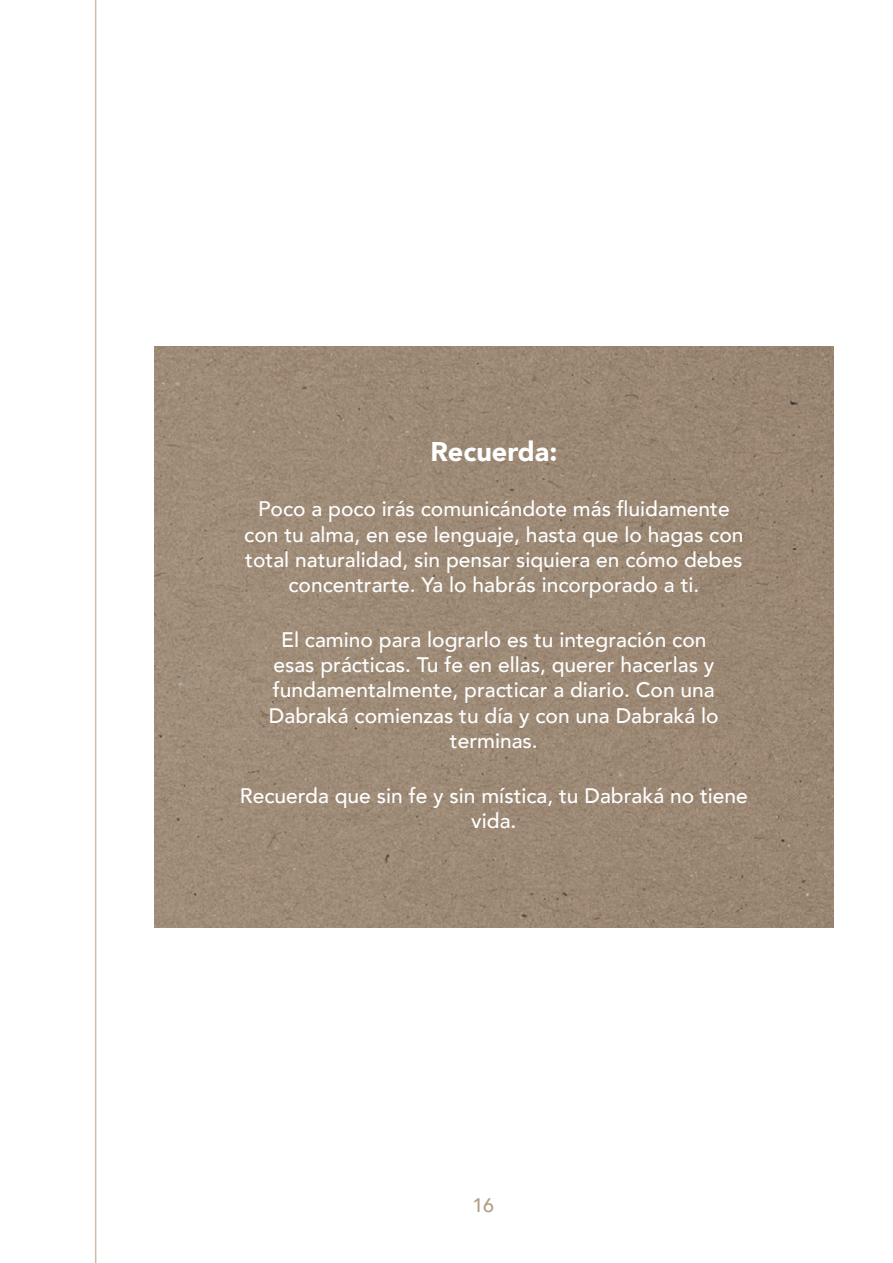
<style>
.page{position:relative;width:893px;height:1263px;background:#fff}
.page>*{position:absolute;margin:0;border:0;box-sizing:border-box;transform-origin:0 0}
.t1{font:900 27px "Avenir";color:#fff}
.t2{font:500 21px/25.2px "Avenir";color:#fff;text-align:center}
.t3{font:500 19.5px "Avenir";color:#b19e83}
</style>
<div class="page">
<hr style="left:95px;top:0;width:1px;height:1263px;background:#cbbdab">
<img style="left:154px;top:347px;width:679px;height:580px">
<p class="t1" style="left:430px;top:429px;width:129px">Recuerda:</p>
<p class="t2" style="left:244px;top:495px;width:501px">Poco a poco irás comunicándote más fluidamente con tu alma, en ese lenguaje, hasta que lo hagas con total naturalidad, sin pensar siquiera en cómo debes concentrarte. Ya lo habrás incorporado a ti.</p>
<p class="t2" style="left:269px;top:626px;width:451px">El camino para lograrlo es tu integración con esas prácticas. Tu fe en ellas, querer hacerlas y fundamentalmente, practicar a diario. Con una Dabraká comienzas tu día y con una Dabraká lo terminas.</p>
<p class="t2" style="left:240px;top:782px;width:510px">Recuerda que sin fe y sin mística, tu Dabraká no tiene vida.</p>
<p class="t3" style="left:472px;top:1189px;width:23px">16</p>
</div>
